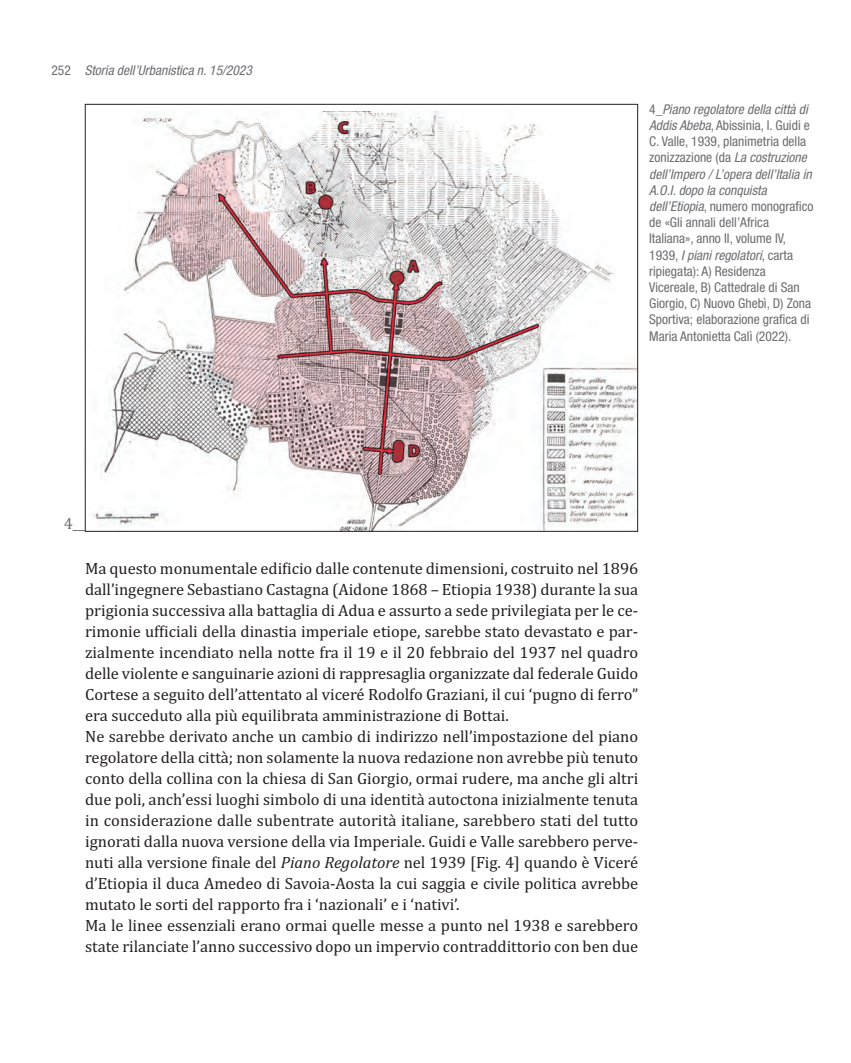
<style>
.page{position:relative;width:851px;height:1063px;background:#fff}
.page>*{position:absolute;margin:0;border:0;box-sizing:border-box;transform-origin:0 0}
.t1{font:16.5px/21px "Cambria";color:#231f20}
.t2{font:16.5px "Cambria";color:#6c6d70}
.t3{font:condensed 13.5px/16.2px "Helvetica Neue LT Std";color:#6c6d70}
.t4{font:italic condensed 13.5px "Helvetica Neue LT Std";color:#6c6d70}
.s1{font-style:normal}
.s2{font-style:italic}
</style>
<div class="page">
<img style="left:94px;top:112px;width:541px;height:417px">
<p class="t4" style="left:51px;top:66px;width:202px"><span class="s1">252</span> Storia dell’Urbanistica n. 15/2023</p>
<p class="t3" style="left:649px;top:102px;width:166px">4_<span class="s2">Piano regolatore della città di<br>Addis Abeba</span>, Abissinia, I. Guidi e<br>C. Valle, 1939, planimetria della zonizzazione (da <span class="s2">La costruzione dell’Impero / L’opera dell’Italia in<br>A.O.I. dopo la conquista dell’Etiopia</span>, numero monografico de «Gli annali dell’Africa<br>Italiana», anno II, volume IV,<br>1939, <span class="s2">I piani regolatori</span>, carta ripiegata): A) Residenza<br>Vicereale, B) Cattedrale di San<br>Giorgio, C) Nuovo Ghebì, D) Zona<br>Sportiva; elaborazione grafica di<br>Maria Antonietta Calì (2022).</p>
<p class="t2" style="left:64px;top:514px;width:23px">4__</p>
<p class="t1" style="left:85px;top:558px;width:554px">Ma questo monumentale edificio dalle contenute dimensioni, costruito nel 1896 dall’ingegnere Sebastiano Castagna (Aidone 1868 – Etiopia 1938) durante la sua prigionia successiva alla battaglia di Adua e assurto a sede privilegiata per le ce&shy;rimonie ufficiali della dinastia imperiale etiope, sarebbe stato devastato e par&shy;zialmente incendiato nella notte fra il 19 e il 20 febbraio del 1937 nel quadro delle violente e sanguinarie azioni di rappresaglia organizzate dal federale Guido Cortese a seguito dell’attentato al viceré Rodolfo Graziani, il cui ‘pugno di ferro” era succeduto alla più equilibrata amministrazione di Bottai.<br>Ne sarebbe derivato anche un cambio di indirizzo nell’impostazione del piano regolatore della città; non solamente la nuova redazione non avrebbe più tenuto conto della collina con la chiesa di San Giorgio, ormai rudere, ma anche gli altri due poli, anch’essi luoghi simbolo di una identità autoctona inizialmente tenuta in considerazione dalle subentrate autorità italiane, sarebbero stati del tutto ignorati dalla nuova versione della via Imperiale. Guidi e Valle sarebbero perve&shy;nuti alla versione finale del <span class="s2">Piano Regolatore</span> nel 1939 [Fig. 4] quando è Viceré d’Etiopia il duca Amedeo di Savoia-Aosta la cui saggia e civile politica avrebbe mutato le sorti del rapporto fra i ‘nazionali’ e i ‘nativi’.<br>Ma le linee essenziali erano ormai quelle messe a punto nel 1938 e sarebbero state rilanciate l’anno successivo dopo un impervio contraddittorio con ben due</p>
</div>
